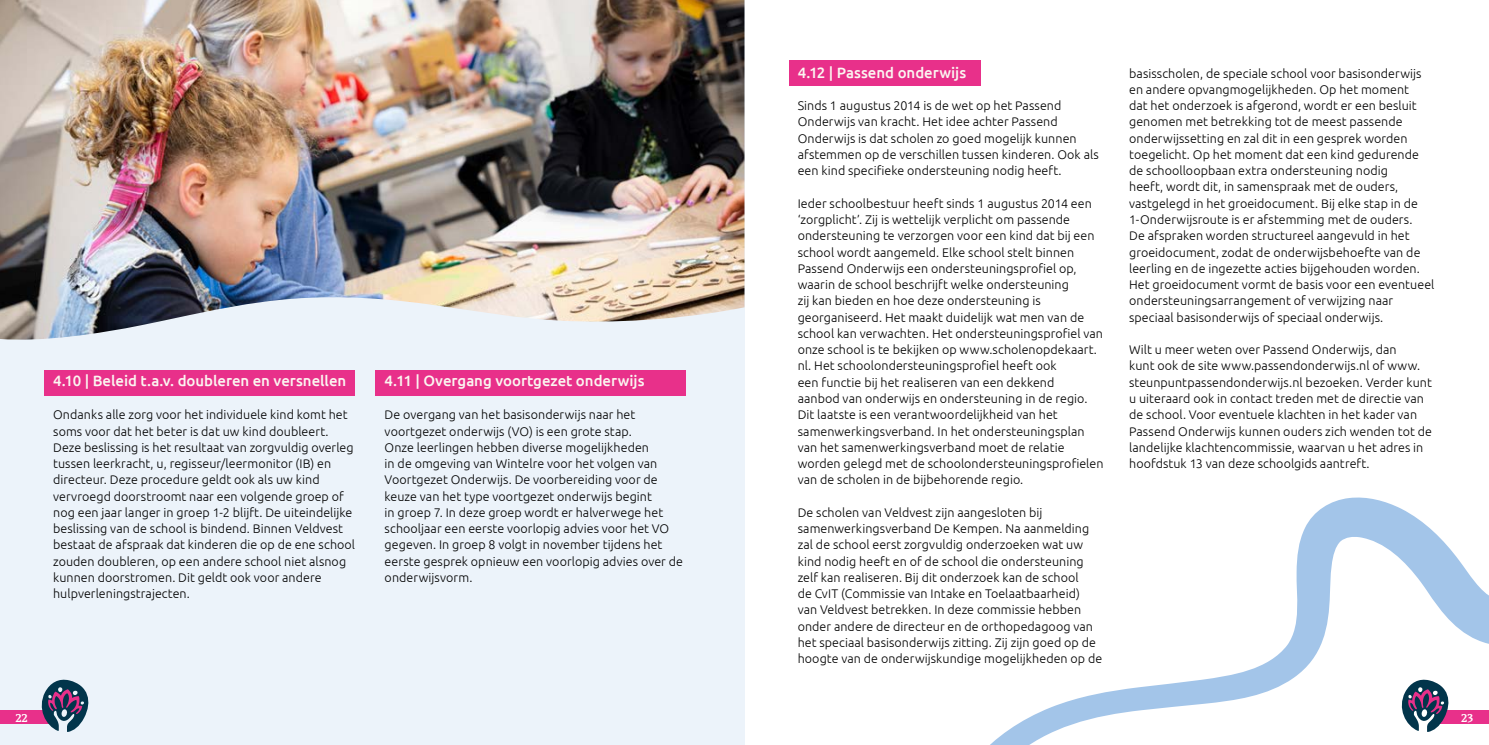
<style>
.page{position:relative;width:1489px;height:745px;background:#fff}
.page>*{position:absolute;margin:0;border:0;box-sizing:border-box;transform-origin:0 0}
.t1{font:500 15px "Ubuntu";letter-spacing:-.005em;color:#fbf6f1}
.t2{font:300 12.5px/16.2px "Ubuntu";letter-spacing:.005em;color:#000}
.t3{font:11.25px "Polga";color:#fff}
</style>
<div class="page">
<div style="left:0;top:0;width:744px;height:744px;background:#ecf3fa"></div>
<div style="left:44px;top:369px;width:310px;height:26px;background:#e8308a"></div>
<div style="left:376px;top:369px;width:310px;height:26px;background:#e8308a"></div>
<div style="left:788px;top:60px;width:192px;height:26px;background:#e8308a"></div>
<img style="left:0;top:0;width:744px;height:340px">
<svg style="left:991px;top:497px;width:497px;height:247px"></svg>
<div style="left:0;top:710px;width:49px;height:13px;background:#e8308a"></div>
<div style="left:1440px;top:710px;width:48px;height:13px;background:#e8308a"></div>
<svg style="left:37px;top:679px;width:52px;height:52px"></svg>
<svg style="left:1396px;top:677px;width:56px;height:54px"></svg>
<p class="t1" style="left:53px;top:371px;width:294px">4.10 | Beleid t.a.v. doubleren en versnellen</p>
<p class="t1" style="left:384px;top:371px;width:261px">4.11 | Overgang voortgezet onderwijs</p>
<p class="t2" style="left:53px;top:406px;width:303px">Ondanks alle zorg voor het individuele kind komt het soms voor dat het beter is dat uw kind doubleert.<br>Deze beslissing is het resultaat van zorgvuldig overleg tussen leerkracht, u, regisseur/leermonitor (IB) en directeur. Deze procedure geldt ook als uw kind vervroegd doorstroomt naar een volgende groep of nog een jaar langer in groep 1-2 blijft. De uiteindelijke beslissing van de school is bindend. Binnen Veldvest bestaat de afspraak dat kinderen die op de ene school zouden doubleren, op een andere school niet alsnog kunnen doorstromen. Dit geldt ook voor andere hulpverleningstrajecten.</p>
<p class="t2" style="left:384px;top:406px;width:300px">De overgang van het basisonderwijs naar het voortgezet onderwijs (VO) is een grote stap.<br>Onze leerlingen hebben diverse mogelijkheden<br>in de omgeving van Wintelre voor het volgen van Voortgezet Onderwijs. De voorbereiding voor de keuze van het type voortgezet onderwijs begint<br>in groep 7. In deze groep wordt er halverwege het schooljaar een eerste voorlopig advies voor het VO gegeven. In groep 8 volgt in november tijdens het eerste gesprek opnieuw een voorlopig advies over de onderwijsvorm.</p>
<p class="t1" style="left:797px;top:63px;width:170px">4.12 | Passend onderwijs</p>
<p class="t2" style="left:797px;top:97px;width:303px">Sinds 1 augustus 2014 is de wet op het Passend Onderwijs van kracht. Het idee achter Passend Onderwijs is dat scholen zo goed mogelijk kunnen afstemmen op de verschillen tussen kinderen. Ook als een kind specifieke ondersteuning nodig heeft.</p>
<p class="t2" style="left:797px;top:195px;width:307px">Ieder schoolbestuur heeft sinds 1 augustus 2014 een ‘zorgplicht’. Zij is wettelijk verplicht om passende ondersteuning te verzorgen voor een kind dat bij een school wordt aangemeld. Elke school stelt binnen Passend Onderwijs een ondersteuningsprofiel op, waarin de school beschrijft welke ondersteuning<br>zij kan bieden en hoe deze ondersteuning is georganiseerd. Het maakt duidelijk wat men van de school kan verwachten. Het ondersteuningsprofiel van onze school is te bekijken op www.scholenopdekaart. nl. Het schoolondersteuningsprofiel heeft ook<br>een functie bij het realiseren van een dekkend<br>aanbod van onderwijs en ondersteuning in de regio.<br>Dit laatste is een verantwoordelijkheid van het samenwerkingsverband. In het ondersteuningsplan van het samenwerkingsverband moet de relatie worden gelegd met de schoolondersteuningsprofielen van de scholen in de bijbehorende regio.</p>
<p class="t2" style="left:797px;top:503px;width:306px">De scholen van Veldvest zijn aangesloten bij samenwerkingsverband De Kempen. Na aanmelding zal de school eerst zorgvuldig onderzoeken wat uw kind nodig heeft en of de school die ondersteuning zelf kan realiseren. Bij dit onderzoek kan de school<br>de CvIT (Commissie van Intake en Toelaatbaarheid) van Veldvest betrekken. In deze commissie hebben onder andere de directeur en de orthopedagoog van het speciaal basisonderwijs zitting. Zij zijn goed op de hoogte van de onderwijskundige mogelijkheden op de</p>
<p class="t2" style="left:1129px;top:65px;width:307px">basisscholen, de speciale school voor basisonderwijs en andere opvangmogelijkheden. Op het moment<br>dat het onderzoek is afgerond, wordt er een besluit genomen met betrekking tot de meest passende onderwijssetting en zal dit in een gesprek worden toegelicht. Op het moment dat een kind gedurende de schoolloopbaan extra ondersteuning nodig<br>heeft, wordt dit, in samenspraak met de ouders, vastgelegd in het groeidocument. Bij elke stap in de 1-Onderwijsroute is er afstemming met de ouders.<br>De afspraken worden structureel aangevuld in het groeidocument, zodat de onderwijsbehoefte van de leerling en de ingezette acties bijgehouden worden.<br>Het groeidocument vormt de basis voor een eventueel ondersteuningsarrangement of verwijzing naar speciaal basisonderwijs of speciaal onderwijs.</p>
<p class="t2" style="left:1129px;top:341px;width:304px">Wilt u meer weten over Passend Onderwijs, dan<br>kunt ook de site www.passendonderwijs.nl of www. steunpuntpassendonderwijs.nl bezoeken. Verder kunt u uiteraard ook in contact treden met de directie van de school. Voor eventuele klachten in het kader van Passend Onderwijs kunnen ouders zich wenden tot de landelijke klachtencommissie, waarvan u het adres in hoofdstuk 13 van deze schoolgids aantreft.</p>
<p class="t3" style="left:15px;top:711px;width:14px">22</p>
<p class="t3" style="left:1460px;top:711px;width:14px">23</p>
</div>
